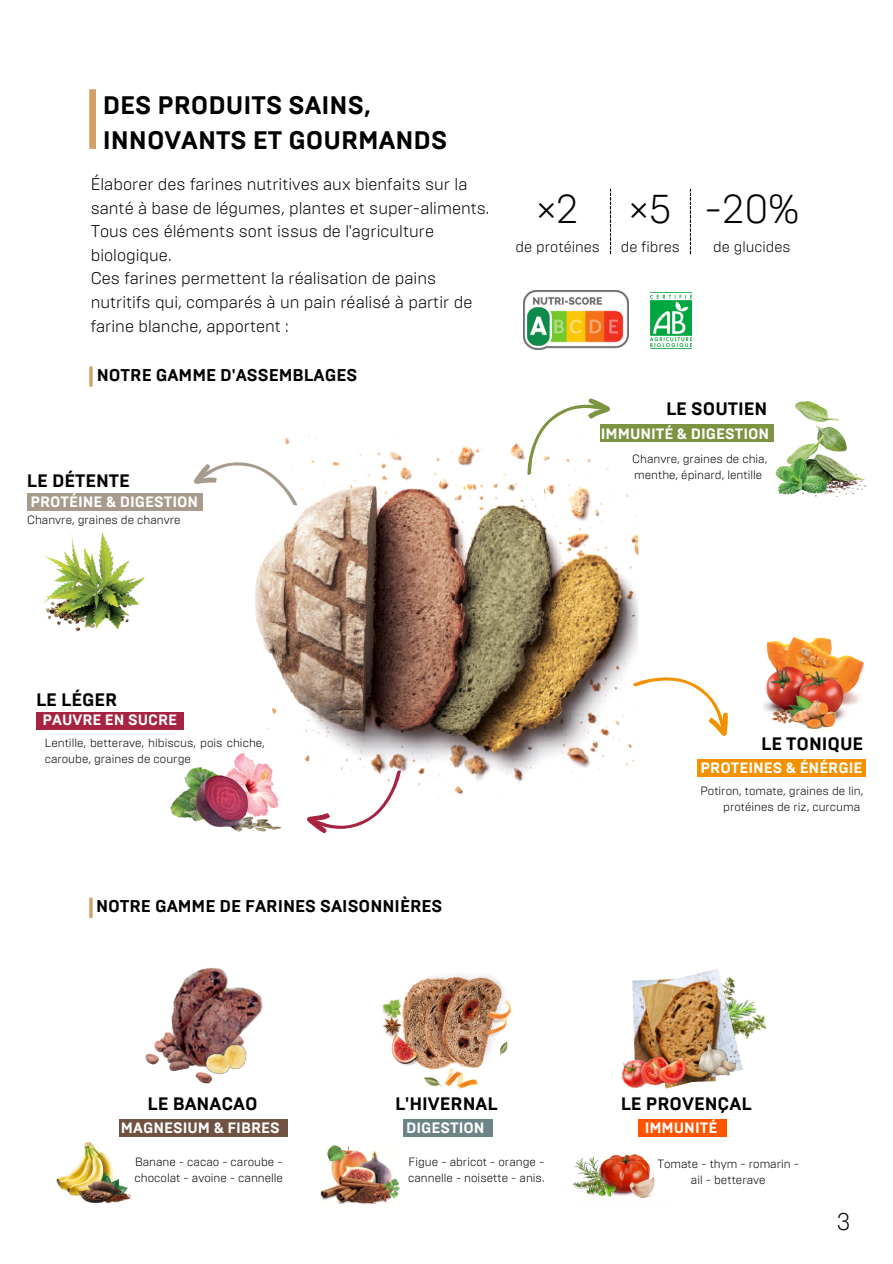
<style>
.page{position:relative;width:893px;height:1264px;background:#fff}
.page>*{position:absolute;margin:0;border:0;box-sizing:border-box;transform-origin:0 0}
.t1{font:300 40.2px "Brutal Type";color:#000}
.t2{font:700 25.35px "Brutal Type";color:#000}
.t3{font:300 24px "Brutal Type";color:#000}
.t4{font:700 18px "Brutal Type";color:#000}
.t5{font:300 16.95px/23.5px "Brutal Type";color:#000}
.t6{font:700 16.95px "Brutal Type";color:#000}
.t7{font:300 15.15px "Brutal Type";color:#000}
.t8{font:700 15px "Brutal Type";color:#fff}
.t9{font:300 12px/16px "Brutal Type";color:#000}
</style>
<div class="page">
<div style="left:89px;top:89px;width:7px;height:60px;background:#d3a166"></div>
<img style="left:255px;top:432px;width:384px;height:367px">
<svg style="left:610px;top:189px;width:1px;height:65px"></svg>
<svg style="left:689px;top:189px;width:2px;height:65px"></svg>
<img style="left:43px;top:532px;width:102px;height:100px">
<div style="left:27px;top:493px;width:176px;height:18px;background:#a69b8c"></div>
<svg style="left:194px;top:448px;width:111px;height:67px"></svg>
<img style="left:155px;top:728px;width:163px;height:104px">
<div style="left:36px;top:711px;width:147px;height:18px;background:#a62341"></div>
<svg style="left:306px;top:761px;width:108px;height:73px"></svg>
<img style="left:775px;top:401px;width:90px;height:96px">
<div style="left:600px;top:424px;width:174px;height:18px;background:#7c9441"></div>
<svg style="left:510px;top:398px;width:101px;height:85px"></svg>
<img style="left:763px;top:636px;width:101px;height:93px">
<div style="left:697px;top:759px;width:168px;height:18px;background:#f39200"></div>
<svg style="left:628px;top:661px;width:100px;height:75px"></svg>
<svg style="left:89px;top:366px;width:4px;height:21px"></svg>
<svg style="left:89px;top:897px;width:4px;height:20px"></svg>
<img style="left:524px;top:290px;width:104px;height:59px">
<img style="left:650px;top:292px;width:41px;height:56px">
<img style="left:382px;top:974px;width:129px;height:116px">
<img style="left:743px;top:999px;width:24px;height:40px">
<img style="left:632px;top:980px;width:9px;height:69px">
<img style="left:641px;top:969px;width:102px;height:80px">
<img style="left:621px;top:1049px;width:66px;height:40px">
<img style="left:687px;top:1031px;width:58px;height:53px">
<img style="left:145px;top:1037px;width:40px;height:34px">
<img style="left:164px;top:967px;width:99px;height:102px">
<img style="left:195px;top:1028px;width:62px;height:56px">
<div style="left:119px;top:1119px;width:168px;height:18px;background:#705243"></div>
<img style="left:56px;top:1141px;width:76px;height:63px">
<img style="left:320px;top:1145px;width:80px;height:60px">
<div style="left:403px;top:1119px;width:90px;height:18px;background:#6c8486"></div>
<div style="left:638px;top:1119px;width:89px;height:18px;background:#ff5400"></div>
<img style="left:571px;top:1117px;width:113px;height:113px;border-radius:50%">
<p class="t2" style="left:103px;top:90px;width:269px">DES PRODUITS SAINS,</p>
<p class="t2" style="left:103px;top:124px;width:346px">INNOVANTS ET GOURMANDS</p>
<p class="t5" style="left:91px;top:172px;width:400px">Élaborer des farines nutritives aux bienfaits sur la santé à base de légumes, plantes et super-aliments.</p>
<p class="t5" style="left:91px;top:219px;width:345px">Tous ces éléments sont issus de l'agriculture biologique.</p>
<p class="t5" style="left:91px;top:267px;width:383px">Ces farines permettent la réalisation de pains nutritifs qui, comparés à un pain réalisé à partir de farine blanche, apportent :</p>
<p class="t6" style="left:97px;top:364px;width:262px">NOTRE GAMME D'ASSEMBLAGES</p>
<p class="t4" style="left:27px;top:470px;width:104px">LE DÉTENTE</p>
<p class="t8" style="left:30px;top:492px;width:169px">PROTÉINE &amp; DIGESTION</p>
<p class="t9" style="left:27px;top:512px;width:155px">Chanvre, graines de chanvre</p>
<p class="t1" style="left:537px;top:185px;width:43px">×2</p>
<p class="t7" style="left:515px;top:237px;width:86px">de protéines</p>
<p class="t1" style="left:629px;top:185px;width:44px">×5</p>
<p class="t7" style="left:621px;top:237px;width:61px">de fibres</p>
<p class="t1" style="left:704px;top:185px;width:96px">-20%</p>
<p class="t7" style="left:713px;top:237px;width:79px">de glucides</p>
<p class="t4" style="left:666px;top:398px;width:103px">LE SOUTIEN</p>
<p class="t8" style="left:600px;top:424px;width:170px">IMMUNITÉ &amp; DIGESTION</p>
<p class="t9" style="left:632px;top:450px;width:137px">Chanvre, graines de chia, menthe, épinard, lentille</p>
<p class="t4" style="left:36px;top:688px;width:83px">LE LÉGER</p>
<p class="t8" style="left:42px;top:710px;width:136px">PAUVRE EN SUCRE</p>
<p class="t9" style="left:45px;top:734px;width:222px">Lentille, betterave, hibiscus, pois chiche, caroube, graines de courge</p>
<p class="t6" style="left:96px;top:895px;width:348px">NOTRE GAMME DE FARINES SAISONNIÈRES</p>
<p class="t4" style="left:761px;top:732px;width:104px">LE TONIQUE</p>
<p class="t8" style="left:700px;top:758px;width:163px">PROTEINES &amp; ÉNÉRGIE</p>
<p class="t9" style="left:700px;top:783px;width:164px;text-align:right">Potiron, tomate, graines de lin, protéines de riz, curcuma</p>
<p class="t4" style="left:148px;top:1092px;width:111px">LE BANACAO</p>
<p class="t8" style="left:121px;top:1119px;width:160px">MAGNESIUM &amp; FIBRES</p>
<p class="t9" style="left:135px;top:1154px;width:150px">Banane - cacao - caroube - chocolat - avoine - cannelle</p>
<p class="t9" style="left:408px;top:1154px;width:138px">Figue - abricot - orange - cannelle - noisette - anis.</p>
<p class="t4" style="left:395px;top:1092px;width:104px">L'HIVERNAL</p>
<p class="t8" style="left:406px;top:1119px;width:80px">DIGESTION</p>
<p class="t4" style="left:620px;top:1092px;width:132px">LE PROVENÇAL</p>
<p class="t8" style="left:644px;top:1118px;width:74px">IMMUNITÉ</p>
<p class="t9" style="left:657px;top:1155px;width:143px;text-align:center">Tomate - thym - romarin - ail - betterave</p>
<p class="t3" style="left:836px;top:1206px;width:15px">3</p>
</div>
